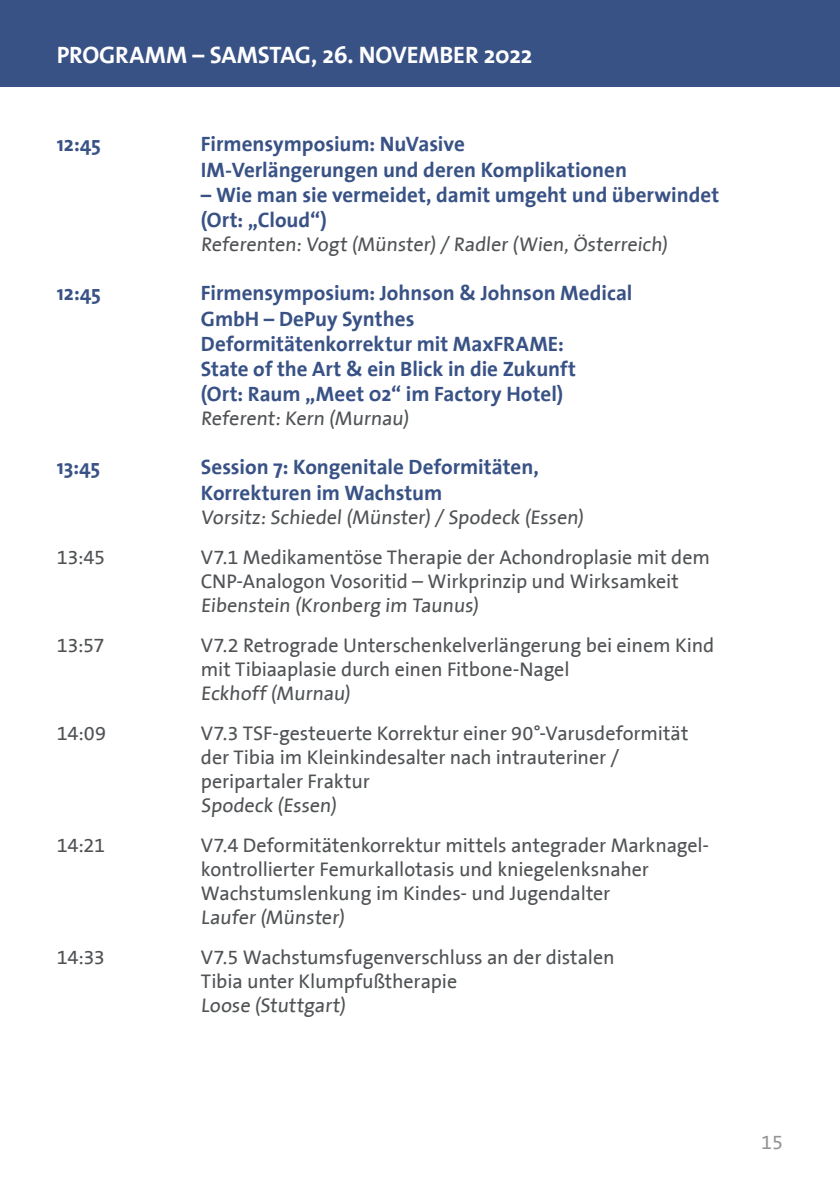
<style>
.page{position:relative;width:840px;height:1191px;background:#fff}
.page>*{position:absolute;margin:0;border:0;box-sizing:border-box;transform-origin:0 0}
.t1{font:700 24px "The Sans";letter-spacing:-.01em;color:#fff}
.t2{font:700 21px/25.2px "The Sans";color:#395286}
.t3{font:20px/24px "The Sans B5 Plain";letter-spacing:-.005em;color:#505355}
.t4{font:20px "The Sans B5 Plain";color:#939598}
</style>
<div class="page">
<div style="left:0;top:0;width:839px;height:87px;background:#395286"></div>
<p class="t1" style="left:57px;top:44px;width:477px">PROGRAMM – SAMSTAG, 26. NOVEMBER 2022</p>
<p class="t2" style="left:57px;top:133px;width:46px">12:45</p>
<p class="t2" style="left:201px;top:133px;width:427px">Firmensymposium: NuVasive<br>IM-Verlängerungen und deren Komplikationen</p>
<p class="t2" style="left:201px;top:184px;width:519px">– Wie man sie vermeidet, damit umgeht und überwindet (Ort: „Cloud“)</p>
<p class="t3" style="left:201px;top:233px;width:470px">Referenten: Vogt (Münster) / Radler (Wien, Österreich)</p>
<p class="t2" style="left:57px;top:282px;width:46px">12:45</p>
<p class="t2" style="left:201px;top:282px;width:433px">Firmensymposium: Johnson &amp; Johnson Medical GmbH – DePuy Synthes<br>Deformitätenkorrektur mit MaxFRAME:<br>State of the Art &amp; ein Blick in die Zukunft<br>(Ort: Raum „Meet 02“ im Factory Hotel)</p>
<p class="t3" style="left:201px;top:407px;width:211px">Referent: Kern (Murnau)</p>
<p class="t2" style="left:57px;top:456px;width:45px">13:45</p>
<p class="t2" style="left:201px;top:456px;width:339px">Session 7: Kongenitale Deformitäten,<br>Korrekturen im Wachstum</p>
<p class="t3" style="left:201px;top:505px;width:386px">Vorsitz: Schiedel (Münster) / Spodeck (Essen)</p>
<p class="t3" style="left:57px;top:545px;width:50px">13:45</p>
<p class="t3" style="left:201px;top:545px;width:510px">V7.1 Medikamentöse Therapie der Achondroplasie mit dem<br>CNP-Analogon Vosoritid – Wirkprinzip und Wirksamkeit<br>Eibenstein (Kronberg im Taunus)</p>
<p class="t3" style="left:57px;top:633px;width:49px">13:57</p>
<p class="t3" style="left:201px;top:633px;width:514px">V7.2 Retrograde Unterschenkelverlängerung bei einem Kind mit Tibiaaplasie durch einen Fitbone-Nagel<br>Eckhoff (Murnau)</p>
<p class="t3" style="left:57px;top:721px;width:51px">14:09</p>
<p class="t3" style="left:201px;top:721px;width:488px">V7.3 TSF-gesteuerte Korrektur einer 90°-Varusdeformität der Tibia im Kleinkindesalter nach intrauteriner / peripartaler Fraktur<br>Spodeck (Essen)</p>
<p class="t3" style="left:57px;top:833px;width:50px">14:21</p>
<p class="t3" style="left:201px;top:833px;width:509px">V7.4 Deformitätenkorrektur mittels antegrader Marknagel&shy;kontrollierter Femurkallotasis und kniegelenksnaher Wachstumslenkung im Kindes- und Jugendalter<br>Laufer (Münster)</p>
<p class="t3" style="left:57px;top:945px;width:49px">14:33</p>
<p class="t3" style="left:201px;top:945px;width:415px">V7.5 Wachstumsfugenverschluss an der distalen<br>Tibia unter Klumpfußtherapie<br>Loose (Stuttgart)</p>
<p class="t4" style="left:760px;top:1133px;width:23px">15</p>
</div>
